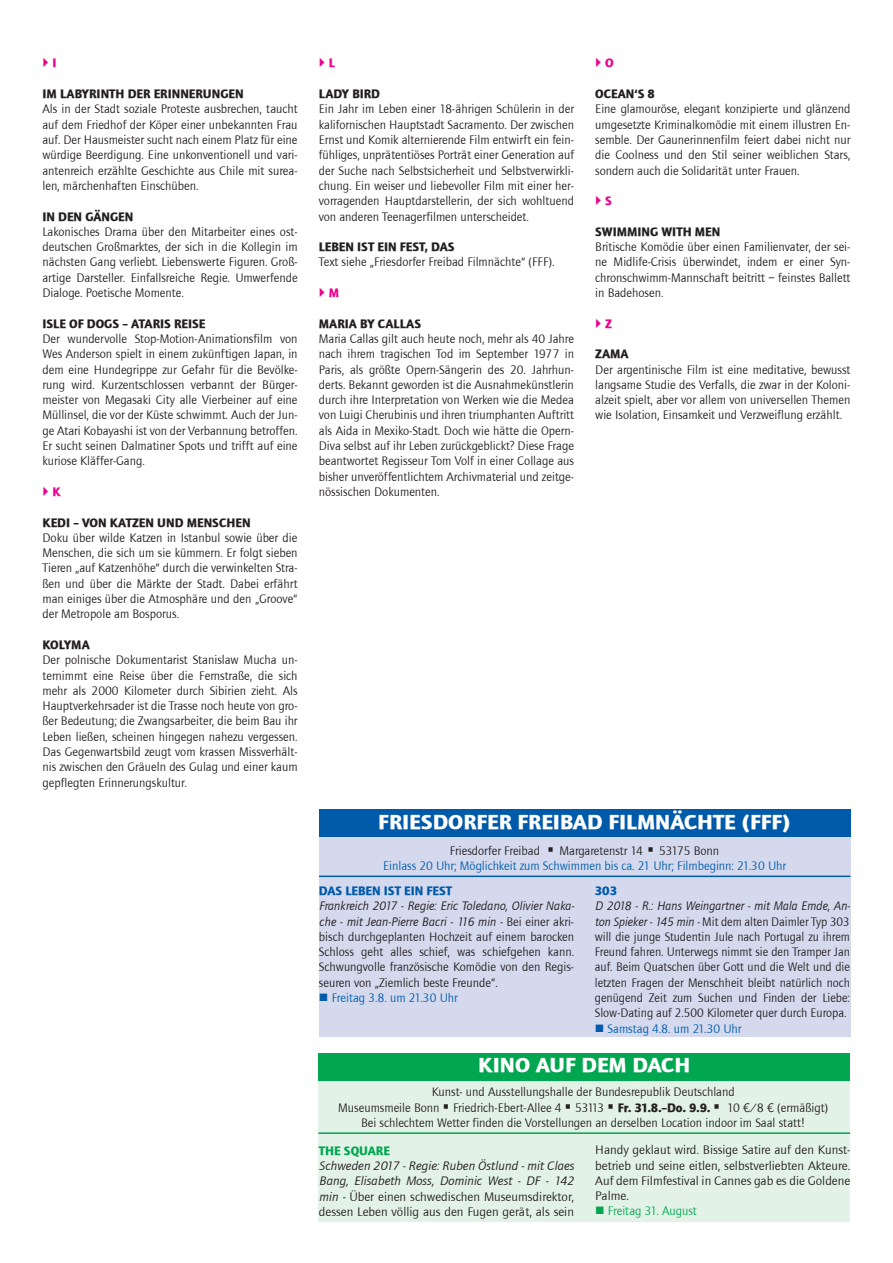
<style>
.page{position:relative;width:893px;height:1263px;background:#fff}
.page>*{position:absolute;margin:0;border:0;box-sizing:border-box;transform-origin:0 0}
.t1{font:700 21px "Foundry Journal";color:#fff;scale:1.07 1}
.t2{font:12.75px/15.3px "Foundry Journal";color:#231f20}
.t3{font:italic 12.75px/15.3px "Foundry Journal";color:#231f20;scale:1.05 1}
.t4{font:12.75px/15.3px "Foundry Journal";color:#005baa;text-align:center}
.t5{font:12.75px/15.3px "Foundry Journal";color:#231f20;text-align:justify;scale:1.05 1}
.t6{font:12.75px "Foundry Journal";color:#00a650}
.t7{font:700 12.75px "Foundry Journal";color:#ec008c}
.s1{font-weight:700}
.s2{color:#231f20}
.s3{font-weight:700;color:#005baa}
.s4{font-style:italic}
.s5{font-weight:700;font-style:normal;color:#00a650}
.s6{font-style:normal}
</style>
<div class="page">
<div style="left:318px;top:1055px;width:532px;height:166px;background:#e3f2e7"></div>
<hr style="left:318px;top:1132px;width:532px;height:2px;background:#00a650">
<div style="left:318px;top:1053px;width:532px;height:27px;background:#00a650"></div>
<div style="left:319px;top:809px;width:531px;height:228px;background:#d4d9ee"></div>
<hr style="left:319px;top:875px;width:531px;height:2px;background:#005aaa">
<div style="left:319px;top:809px;width:531px;height:28px;background:#005aaa"></div>
<p class="t7" style="left:52px;top:56px;width:6px">I</p>
<p class="t2" style="left:42px;top:86px;width:257px"><span class="s1">IM LABYRINTH DER ERINNERUNGEN<br></span>Als in der Stadt soziale Proteste ausbrechen, taucht auf dem Friedhof der Köper einer unbekannten Frau auf. Der Hausmeister sucht nach einem Platz für eine würdige Beerdigung. Eine unkonventionell und vari&shy;antenreich erzählte Geschichte aus Chile mit surea&shy;len, märchenhaften Einschüben.</p>
<p class="t2" style="left:42px;top:209px;width:257px"><span class="s1">IN DEN GÄNGEN<br></span>Lakonisches Drama über den Mitarbeiter eines ost&shy;deutschen Großmarktes, der sich in die Kollegin im nächsten Gang verliebt. Liebenswerte Figuren. Groß&shy;artige Darsteller. Einfallsreiche Regie. Umwerfende Dialoge. Poetische Momente.</p>
<p class="t2" style="left:42px;top:316px;width:257px"><span class="s1">ISLE OF DOGS – ATARIS REISE<br></span>Der wundervolle Stop-Motion-Animationsfilm von Wes Anderson spielt in einem zukünftigen Japan, in dem eine Hundegrippe zur Gefahr für die Bevölke&shy;rung wird. Kurzentschlossen verbannt der Bürger&shy;meister von Megasaki City alle Vierbeiner auf eine Müllinsel, die vor der Küste schwimmt. Auch der Jun&shy;ge Atari Kobayashi ist von der Verbannung betroffen.<br>Er sucht seinen Dalmatiner Spots und trifft auf eine kuriose Kläffer-Gang.</p>
<p class="t7" style="left:52px;top:484px;width:10px">K</p>
<p class="t2" style="left:42px;top:515px;width:257px"><span class="s1">KEDI – VON KATZEN UND MENSCHEN<br></span>Doku über wilde Katzen in Istanbul sowie über die Menschen, die sich um sie kümmern. Er folgt sieben Tieren „auf Katzenhöhe“ durch die verwinkelten Stra&shy;ßen und über die Märkte der Stadt. Dabei erfährt man einiges über die Atmosphäre und den „Groove“ der Metropole am Bosporus.</p>
<p class="t2" style="left:42px;top:637px;width:257px"><span class="s1">KOLYMA<br></span>Der polnische Dokumentarist Stanislaw Mucha un&shy;ternimmt eine Reise über die Fernstraße, die sich mehr als 2000 Kilometer durch Sibirien zieht. Als Hauptverkehrsader ist die Trasse noch heute von gro&shy;ßer Bedeutung; die Zwangsarbeiter, die beim Bau ihr Leben ließen, scheinen hingegen nahezu vergessen.<br>Das Gegenwartsbild zeugt vom krassen Missverhält&shy;nis zwischen den Gräueln des Gulag und einer kaum gepflegten Erinnerungskultur.</p>
<p class="t7" style="left:329px;top:56px;width:8px">L</p>
<p class="t2" style="left:319px;top:86px;width:257px"><span class="s1">LADY BIRD<br></span>Ein Jahr im Leben einer 18-ährigen Schülerin in der kalifornischen Hauptstadt Sacramento. Der zwischen Ernst und Komik alternierende Film entwirft ein fein&shy;fühliges, unprätentiöses Porträt einer Generation auf der Suche nach Selbstsicherheit und Selbstverwirkli&shy;chung. Ein weiser und liebevoller Film mit einer her&shy;vorragenden Hauptdarstellerin, der sich wohltuend von anderen Teenagerfilmen unterscheidet.</p>
<p class="t2" style="left:319px;top:239px;width:237px"><span class="s1">LEBEN IST EIN FEST, DAS<br></span>Text siehe „Friesdorfer Freibad Filmnächte“ (FFF).</p>
<p class="t7" style="left:329px;top:285px;width:12px">M</p>
<p class="t2" style="left:319px;top:316px;width:257px"><span class="s1">MARIA BY CALLAS<br></span>Maria Callas gilt auch heute noch, mehr als 40 Jahre nach ihrem tragischen Tod im September 1977 in Paris, als größte Opern-Sängerin des 20. Jahrhun&shy;derts. Bekannt geworden ist die Ausnahmekünstlerin durch ihre Interpretation von Werken wie die Medea von Luigi Cherubinis und ihren triumphanten Auftritt als Aida in Mexiko-Stadt. Doch wie hätte die Opern-Diva selbst auf ihr Leben zurückgeblickt? Diese Frage beantwortet Regisseur Tom Volf in einer Collage aus bisher unveröffentlichtem Archivmaterial und zeitge&shy;nössischen Dokumenten.</p>
<p class="t7" style="left:605px;top:56px;width:10px">O</p>
<p class="t2" style="left:595px;top:86px;width:257px"><span class="s1">OCEAN‘S 8<br></span>Eine glamouröse, elegant konzipierte und glänzend umgesetzte Kriminalkomödie mit einem illustren En&shy;semble. Der Gaunerinnenfilm feiert dabei nicht nur die Coolness und den Stil seiner weiblichen Stars, sondern auch die Solidarität unter Frauen.</p>
<p class="t7" style="left:605px;top:193px;width:8px">S</p>
<p class="t2" style="left:595px;top:224px;width:257px"><span class="s1">SWIMMING WITH MEN<br></span>Britische Komödie über einen Familienvater, der sei&shy;ne Midlife-Crisis überwindet, indem er einer Syn&shy;chronschwimm-Mannschaft beitritt – feinstes Ballett in Badehosen.</p>
<p class="t7" style="left:605px;top:316px;width:8px">Z</p>
<p class="t2" style="left:595px;top:347px;width:257px"><span class="s1">ZAMA<br></span>Der argentinische Film ist eine meditative, bewusst langsame Studie des Verfalls, die zwar in der Koloni&shy;alzeit spielt, aber vor allem von universellen Themen wie Isolation, Einsamkeit und Verzweiflung erzählt.</p>
<p class="t1" style="left:378px;top:809px;width:387px">FRIESDORFER FREIBAD FILMNÄCHTE (FFF)</p>
<p class="t4" style="left:383px;top:843px;width:405px"><span class="s2">Friesdorfer Freibad</span> <span class="s2">▪ Margaretenstr 14</span> <span class="s2">▪ 53175 Bonn<br></span>Einlass 20 Uhr; Möglichkeit zum Schwimmen bis ca. 21 Uhr; Filmbeginn: 21.30 Uhr</p>
<p class="t2" style="left:319px;top:883px;width:257px"><span class="s3">DAS LEBEN IST EIN FEST<br></span><span class="s4">Frankreich 2017 - Regie: Eric Toledano, Olivier Naka&shy;che - mit Jean-Pierre Bacri - 116 min -</span> Bei einer akri&shy;bisch durchgeplanten Hochzeit auf einem barocken Schloss geht alles schief, was schiefgehen kann.<br>Schwungvolle französische Komödie von den Regis&shy;seuren von „Ziemlich beste Freunde”.</p>
<p class="t4" style="left:319px;top:990px;width:140px">■ Freitag 3.8. um 21.30 Uhr</p>
<p class="t2" style="left:595px;top:883px;width:257px"><span class="s3">303<br></span><span class="s4">D 2018 - R.: Hans Weingartner - mit Mala Emde, An&shy;ton Spieker - 145 min -</span> Mit dem alten Daimler Typ 303 will die junge Studentin Jule nach Portugal zu ihrem Freund fahren. Unterwegs nimmt sie den Tramper Jan auf. Beim Quatschen über Gott und die Welt und die letzten Fragen der Menschheit bleibt natürlich noch genügend Zeit zum Suchen und Finden der Liebe:<br>Slow-Dating auf 2.500 Kilometer quer durch Europa.</p>
<p class="t4" style="left:595px;top:1021px;width:148px">■ Samstag 4.8. um 21.30 Uhr</p>
<p class="t1" style="left:478px;top:1053px;width:200px">KINO AUF DEM DACH</p>
<p class="t2" style="left:338px;top:1084px;width:491px;text-align:center">Kunst- und Ausstellungshalle der Bundesrepublik Deutschland<br>Museumsmeile Bonn ▪ Friedrich-Ebert-Allee 4 ▪ 53113 ▪ <span class="s1">Fr. 31.8.–Do. 9.9.</span> ▪ 10 €/8 € (ermäßigt)<br>Bei schlechtem Wetter finden die Vorstellungen an derselben Location indoor im Saal statt!</p>
<p class="t3" style="left:319px;top:1143px;width:245px"><span class="s5">THE SQUARE<br></span>Schweden 2017 - Regie: Ruben Östlund - mit Claes Bang, Elisabeth Moss, Dominic West - DF - 142 min - <span class="s6">Über einen schwedischen Museumsdirektor, dessen Leben völlig aus den Fugen gerät, als sein</span></p>
<p class="t5" style="left:595px;top:1142px;width:245px">Handy geklaut wird. Bissige Satire auf den Kunst&shy;betrieb und seine eitlen, selbstverliebten Akteure.<br>Auf dem Filmfestival in Cannes gab es die Goldene Palme.</p>
<p class="t6" style="left:595px;top:1204px;width:103px">■ Freitag 31. August</p>
</div>
